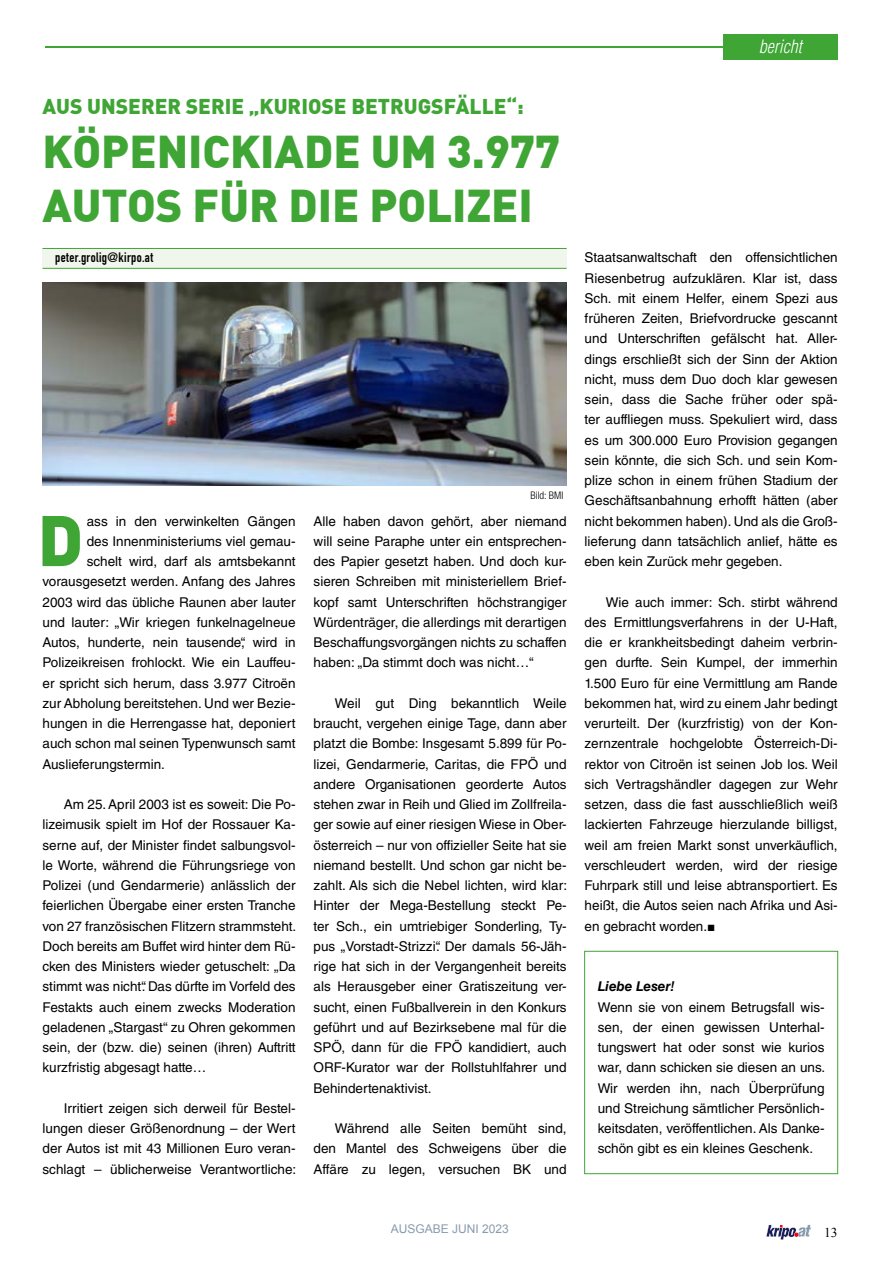
<style>
.page{position:relative;width:893px;height:1263px;background:#fff}
.page>*{position:absolute;margin:0;border:0;box-sizing:border-box;transform-origin:0 0}
.t1{font:900 70.35px "DIN";color:#3fa535}
.t2{font:900 45px/54px "DIN";color:#3fa535}
.t3{font:900 21px "DIN";color:#3fa535}
.t4{font:italic 300 condensed 18px "Helvetica LT Std";color:#fff}
.t5{font:13.5px/20.2px "Helvetica LT Std";color:#000;text-align:justify}
.t6{font:700 13.5px "DIN Condensed";letter-spacing:.03em;color:#000}
.t7{font:italic 700 13.5px "Helvetica LT Std";color:#000}
.t8{font:13.5px "Times New Roman";color:#000}
.t9{font:12px "Arial";color:#899bae}
.t10{font:300 condensed 10.5px "Helvetica Neue LT Std";color:#000}
.s1{font-family:"Arial"}
</style>
<div class="page">
<svg style="left:766px;top:1224px;width:45px;height:16px"></svg>
<div style="left:43px;top:248px;width:524px;height:20px;background:#f1f6ec"></div>
<hr style="left:43px;top:268px;width:524px;height:1px;background:#3fa535">
<hr style="left:43px;top:248px;width:524px;height:1px;background:#3fa535">
<hr style="left:45px;top:46px;width:793px;height:1px;background:#3fa535">
<div style="left:723px;top:34px;width:115px;height:26px;background:#3fa535"></div>
<img style="left:43px;top:283px;width:524px;height:202px">
<div style="left:584px;top:951px;width:254px;height:223px;border:1px solid #3fa535"></div>
<h3 class="t3" style="left:43px;top:93px;width:483px">AUS UNSERER SERIE „KURIOSE BETRUGSFÄLLE“:</h3>
<h2 class="t2" style="left:43px;top:123px;width:519px">KÖPENICKIADE UM 3.977<br>AUTOS FÜR DIE POLIZEI</h2>
<p class="t6" style="left:55px;top:248px;width:99px">peter.grolig@kirpo.at</p>
<h1 class="t1" style="left:37px;top:494px;width:47px">D</h1>
<p class="t5" style="left:87px;top:511px;width:210px">ass in den verwinkelten Gängen</p>
<p class="t5" style="left:87px;top:531px;width:210px">des Innenministeriums viel gemau-</p>
<p class="t5" style="left:87px;top:551px;width:210px">schelt wird, darf als amtsbekannt</p>
<p class="t5" style="left:43px;top:571px;width:255px">vorausgesetzt werden. Anfang des Jahres</p>
<p class="t5" style="left:43px;top:592px;width:255px">2003 wird das übliche Raunen aber lauter</p>
<p class="t5" style="left:43px;top:612px;width:255px">und lauter: „Wir kriegen funkelnagelneue</p>
<p class="t5" style="left:43px;top:632px;width:255px">Autos, hunderte, nein tausende“, wird in</p>
<p class="t5" style="left:43px;top:652px;width:255px">Polizeikreisen frohlockt. Wie ein Lauffeu-</p>
<p class="t5" style="left:43px;top:673px;width:255px">er spricht sich herum, dass 3.977 Citroën</p>
<p class="t5" style="left:43px;top:693px;width:255px">zur Abholung bereitstehen. Und wer Bezie-</p>
<p class="t5" style="left:43px;top:713px;width:255px">hungen in die Herrengasse hat, deponiert</p>
<p class="t5" style="left:43px;top:733px;width:255px">auch schon mal seinen Typenwunsch samt</p>
<p class="t5" style="left:43px;top:754px;width:124px">Auslieferungstermin.</p>
<p class="t5" style="left:43px;top:794px;width:255px;text-indent:21px">Am 25. April 2003 ist es soweit: Die Po&shy;lizeimusik spielt im Hof der Rossauer Ka&shy;serne auf, der Minister findet salbungsvol&shy;le Worte, während die Führungsriege von Polizei (und Gendarmerie) anlässlich der feierlichen Übergabe einer ersten Tranche von 27 französischen Flitzern strammsteht.<br>Doch bereits am Buffet wird hinter dem Rü&shy;cken des Ministers wieder getuschelt: „Da stimmt was nicht“. Das dürfte im Vorfeld des Festakts auch einem zwecks Moderation geladenen „Stargast“ zu Ohren gekommen sein, der (bzw. die) seinen (ihren) Auftritt kurzfristig abgesagt hatte…</p>
<p class="t5" style="left:43px;top:1098px;width:255px;text-indent:21px">Irritiert zeigen sich derweil für Bestel&shy;lungen dieser Größenordnung – der Wert der Autos ist mit 43 Millionen Euro veran&shy;schlagt – üblicherweise Verantwortliche:</p>
<p class="t10" style="left:530px;top:489px;width:34px">Bild: BMI</p>
<p class="t5" style="left:314px;top:511px;width:255px">Alle haben davon gehört, aber niemand will seine Paraphe unter ein entsprechen&shy;des Papier gesetzt haben. Und doch kur&shy;sieren Schreiben mit ministeriellem Brief&shy;kopf samt Unterschriften höchstrangiger Würdenträger, die allerdings mit derartigen Beschaffungsvorgängen nichts zu schaffen haben: „Da stimmt doch was nicht…“</p>
<p class="t5" style="left:314px;top:693px;width:255px;text-indent:21px">Weil gut Ding bekanntlich Weile braucht, vergehen einige Tage, dann aber platzt die Bombe: Insgesamt 5.899 für Po&shy;lizei, Gendarmerie, Caritas, die FPÖ und andere Organisationen georderte Autos stehen zwar in Reih und Glied im Zollfreila&shy;ger sowie auf einer riesigen Wiese in Ober&shy;österreich – nur von offizieller Seite hat sie niemand bestellt. Und schon gar nicht be&shy;zahlt. Als sich die Nebel lichten, wird klar:<br>Hinter der Mega-Bestellung steckt Pe&shy;ter Sch., ein umtriebiger Sonderling, Ty&shy;pus „Vorstadt-Strizzi“. Der damals 56-Jäh&shy;rige hat sich in der Vergangenheit bereits als Herausgeber einer Gratiszeitung ver&shy;sucht, einen Fußballverein in den Konkurs geführt und auf Bezirksebene mal für die SPÖ, dann für die FPÖ kandidiert, auch ORF-Kurator war der Rollstuhlfahrer und Behindertenaktivist.</p>
<p class="t5" style="left:314px;top:1118px;width:255px;text-indent:21px">Während alle Seiten bemüht sind, den Mantel des Schweigens über die Affäre zu legen, versuchen BK und</p>
<h3 class="t4" style="left:749px;top:35px;width:63px">top thema</h3>
<h3 class="t4" style="left:759px;top:35px;width:44px">bericht</h3>
<p class="t5" style="left:585px;top:247px;width:255px">Staatsanwaltschaft den offensichtlichen Riesenbetrug aufzuklären. Klar ist, dass Sch. mit einem Helfer, einem Spezi aus früheren Zeiten, Briefvordrucke gescannt und Unterschriften gefälscht hat. Aller&shy;dings erschließt sich der Sinn der Aktion nicht, muss dem Duo doch klar gewesen sein, dass die Sache früher oder spä&shy;ter auffliegen muss. Spekuliert wird, dass es um 300.000 Euro Provision gegangen sein könnte, die sich Sch. und sein Kom&shy;plize schon in einem frühen Stadium der Geschäftsanbahnung erhofft hätten (aber nicht bekommen haben). Und als die Groß&shy;lieferung dann tatsächlich anlief, hätte es eben kein Zurück mehr gegeben.</p>
<p class="t5" style="left:585px;top:592px;width:255px;text-indent:21px">Wie auch immer: Sch. stirbt während des Ermittlungsverfahrens in der U-Haft, die er krankheitsbedingt daheim verbrin&shy;gen durfte. Sein Kumpel, der immerhin 1.500 Euro für eine Vermittlung am Rande bekommen hat, wird zu einem Jahr bedingt verurteilt. Der (kurzfristig) von der Kon&shy;zernzentrale hochgelobte Österreich-Di&shy;rektor von Citroën ist seinen Job los. Weil sich Vertragshändler dagegen zur Wehr setzen, dass die fast ausschließlich weiß lackierten Fahrzeuge hierzulande billigst, weil am freien Markt sonst unverkäuflich, verschleudert werden, wird der riesige Fuhrpark still und leise abtransportiert. Es heißt, die Autos seien nach Afrika und Asi&shy;en gebracht worden.<span class="s1">■</span></p>
<p class="t7" style="left:598px;top:978px;width:79px">Liebe Leser!</p>
<p class="t5" style="left:598px;top:997px;width:229px">Wenn sie von einem Betrugsfall wis&shy;sen, der einen gewissen Unterhal&shy;tungswert hat oder sonst wie kurios war, dann schicken sie diesen an uns.<br>Wir werden ihn, nach Überprüfung und Streichung sämtlicher Persönlich&shy;keitsdaten, veröffentlichen. Als Danke&shy;schön gibt es ein kleines Geschenk.</p>
<p class="t9" style="left:391px;top:1221px;width:120px">AUSGABE JUNI 2023</p>
<p class="t8" style="left:824px;top:1222px;width:15px">13</p>
</div>
